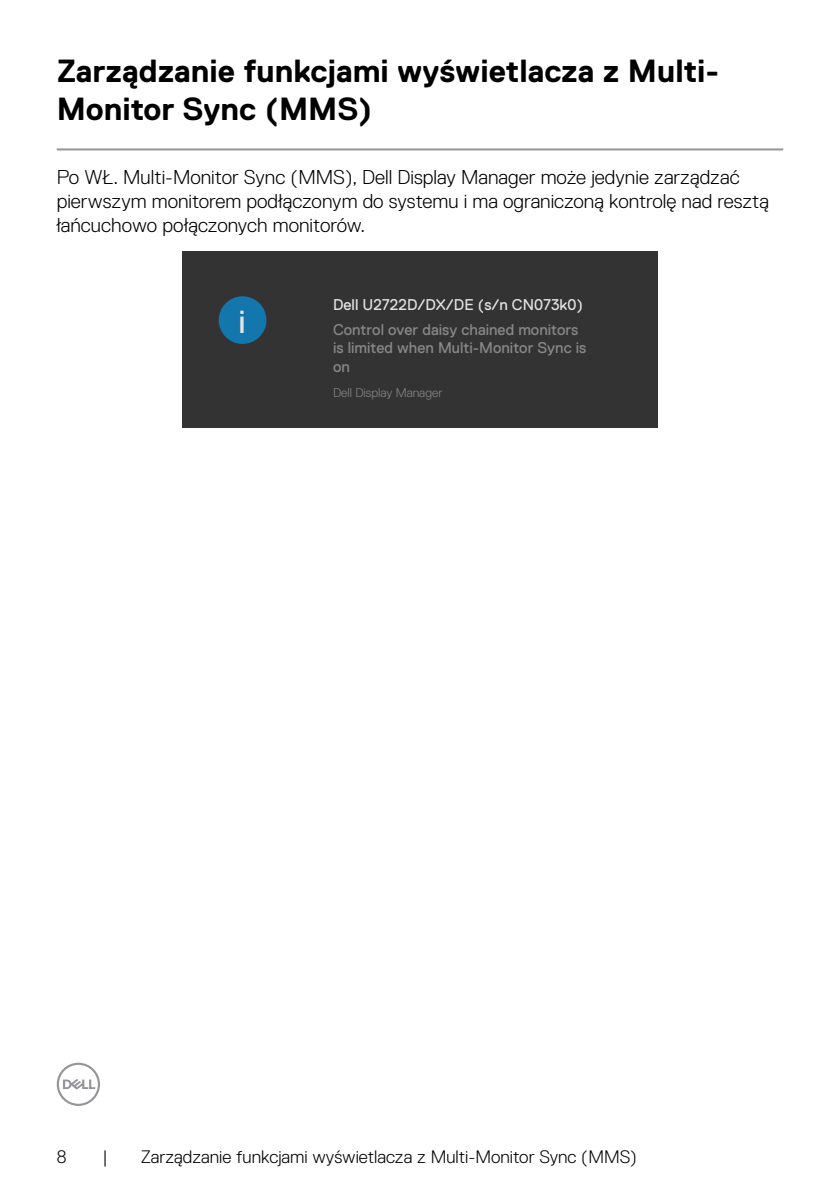
<style>
.page{position:relative;width:840px;height:1191px;background:#fff}
.page>*{position:absolute;margin:0;border:0;box-sizing:border-box;transform-origin:0 0}
.t1{font:32.8px "Dell Replica";color:#e4e4e4}
.t2{font:700 32px/38.4px "Dell Replica";color:#000}
.t3{font:300 20px/24px "Dell Replica";color:#000}
.t4{font:300 18px "Dell Replica";color:#000}
.t5{font:15.6px/18.6px "Dell Replica";color:#888}
.t6{font:15.6px "Dell Replica";color:#e4e4e4}
.t7{font:300 12.6px "Dell Replica";color:#888}
</style>
<div class="page">
<svg style="left:57px;top:1062px;width:43px;height:44px"></svg>
<hr style="left:57px;top:148px;width:725px;height:2px;background:#939598">
<div style="left:182px;top:251px;width:475px;height:176px;background:#333"></div>
<div style="left:218px;top:296px;width:48px;height:48px;background:#1376ad;border-radius:50%"></div>
<h2 class="t2" style="left:57px;top:52px;width:663px">Zarządzanie funkcjami wyświetlacza z Multi-<br>Monitor Sync (MMS)</h2>
<p class="t3" style="left:57px;top:165px;width:713px">Po WŁ. Multi-Monitor Sync (MMS), Dell Display Manager może jedynie zarządzać pierwszym monitorem podłączonym do systemu i ma ograniczoną kontrolę nad resztą łańcuchowo połączonych monitorów.</p>
<h1 class="t1" style="left:238px;top:303px;width:9px">i</h1>
<p class="t6" style="left:333px;top:295px;width:251px">Dell U2722D/DX/DE (s/n CN073k0)</p>
<p class="t5" style="left:333px;top:320px;width:255px">Control over daisy chained monitors is limited when Multi-Monitor Sync is on</p>
<p class="t7" style="left:333px;top:386px;width:111px">Dell Display Manager</p>
<p class="t4" style="left:57px;top:1146px;width:11px">8</p>
<p class="t4" style="left:102px;top:1146px;width:7px">|</p>
<p class="t4" style="left:141px;top:1146px;width:497px">Zarządzanie funkcjami wyświetlacza z Multi-Monitor Sync (MMS)</p>
</div>
